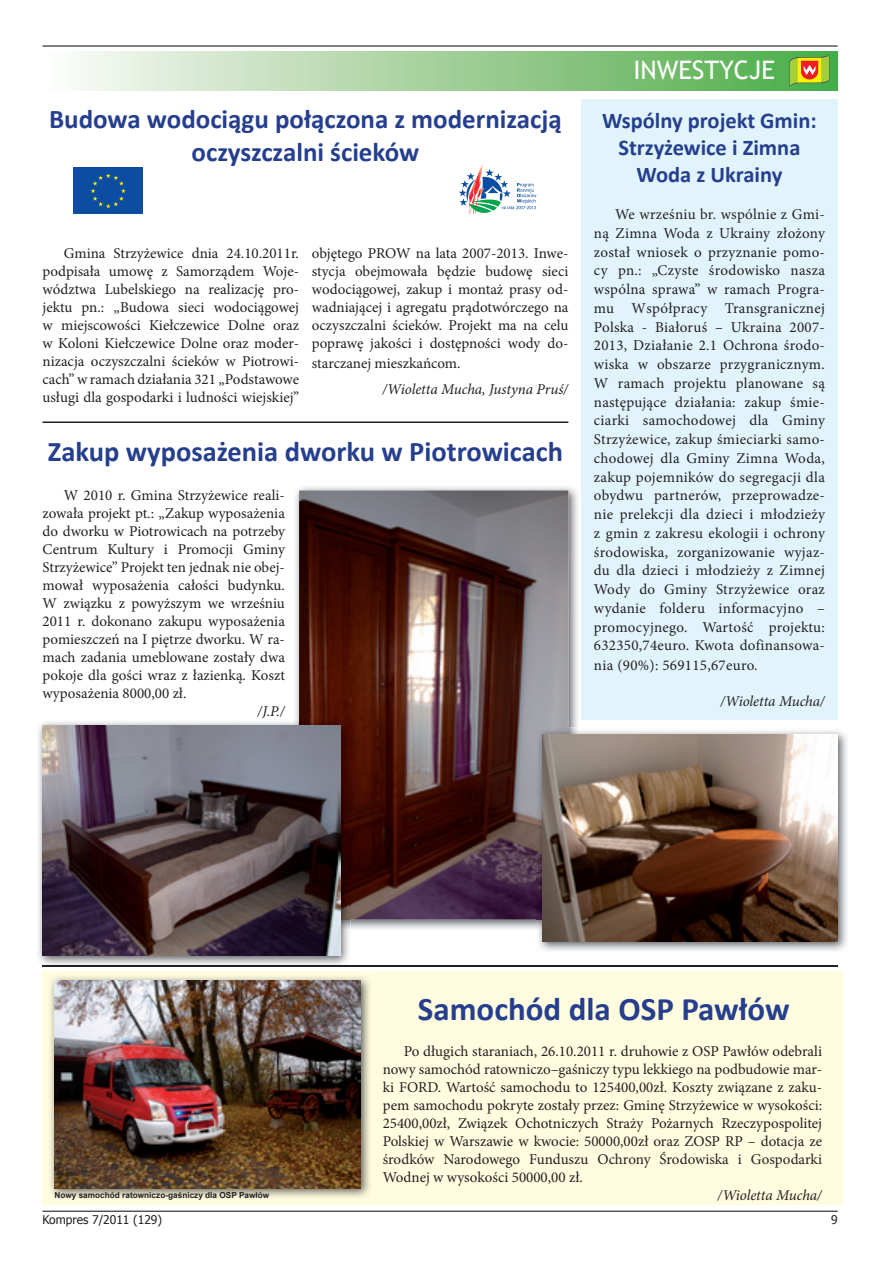
<style>
.page{position:relative;width:893px;height:1263px;background:#fff}
.page>*{position:absolute;margin:0;border:0;box-sizing:border-box;transform-origin:0 0}
.t1{font:700 33px "Calibri";color:#253f8e}
.t2{font:700 28.5px "Calibri";color:#253f8e}
.t3{font:700 27px/32.4px "Calibri";color:#253f8e;text-align:center}
.t4{font:25.5px "Trebuchet MS";color:#fff}
.t5{font:700 22.5px/27px "Calibri";color:#253f8e;text-align:center}
.t6{font:15px/18px "Minion Pro";color:#231f20;text-align:justify}
.t7{font:italic 15px "Minion Pro";letter-spacing:-.005em;color:#231f20}
.t8{font:12px "Tahoma";color:#231f20}
.t9{font:700 8.25px "Arial";color:#231f20}
</style>
<div class="page">
<hr style="left:43px;top:1210px;width:795px;height:2px;background:#231f20">
<hr style="left:43px;top:45px;width:795px;height:2px;background:#231f20">
<div style="left:43px;top:971px;width:800px;height:234px;background:#fffce0"></div>
<div style="left:43px;top:52px;width:795px;height:38px;background:linear-gradient(to right,#fefaf8,#48a943)"></div>
<svg style="left:790px;top:53px;width:39px;height:34px"></svg>
<img style="left:50px;top:977px;width:320px;height:220px">
<img style="left:54px;top:981px;width:307px;height:207px">
<div style="left:73px;top:167px;width:70px;height:47px;background:#0d4da1"></div>
<svg style="left:459px;top:164px;width:77px;height:49px"></svg>
<div style="left:581px;top:99px;width:257px;height:620px;background:#e1f4fc"></div>
<hr style="left:43px;top:421px;width:525px;height:2px;background:#231f20">
<img style="left:295px;top:487px;width:283px;height:442px">
<img style="left:299px;top:490px;width:269px;height:429px">
<img style="left:538px;top:731px;width:309px;height:220px">
<img style="left:536px;top:727px;width:32px;height:192px">
<img style="left:543px;top:734px;width:295px;height:207px">
<hr style="left:43px;top:965px;width:795px;height:2px;background:#231f20">
<img style="left:38px;top:722px;width:311px;height:244px">
<img style="left:299px;top:718px;width:52px;height:201px">
<img style="left:43px;top:965px;width:306px;height:1px">
<img style="left:43px;top:725px;width:297px;height:231px">
<h3 class="t4" style="left:633px;top:55px;width:143px">INWESTYCJE</h3>
<h3 class="t3" style="left:49px;top:103px;width:514px">Budowa wodociągu połączona z modernizacją oczyszczalni ścieków</h3>
<h3 class="t5" style="left:602px;top:107px;width:216px">Wspólny projekt Gmin:<br>Strzyżewice i Zimna<br>Woda z Ukrainy</h3>
<p class="t6" style="left:594px;top:205px;width:233px;line-height:18.8px;text-indent:21px">We wrześniu br. wspólnie z Gmi&shy;ną Zimna Woda z Ukrainy złożony został wniosek o przyznanie pomo&shy;cy pn.: „Czyste środowisko nasza wspólna sprawa” w ramach Progra&shy;mu Współpracy Transgranicznej Polska - Białoruś – Ukraina 2007- 2013, Działanie 2.1 Ochrona środo&shy;wiska w obszarze przygranicznym.<br>W ramach projektu planowane są następujące działania: zakup śmie&shy;ciarki samochodowej dla Gminy Strzyżewice, zakup śmieciarki samo&shy;chodowej dla Gminy Zimna Woda, zakup pojemników do segregacji dla obydwu partnerów, przeprowadze&shy;nie prelekcji dla dzieci i młodzieży z gmin z zakresu ekologii i ochrony środowiska, zorganizowanie wyjaz&shy;du dla dzieci i młodzieży z Zimnej Wody do Gminy Strzyżewice oraz wydanie folderu informacyjno – promocyjnego. Wartość projektu:<br>632350,74euro. Kwota dofinansowa&shy;nia (90%): 569115,67euro.</p>
<p class="t7" style="left:720px;top:691px;width:106px">/Wioletta Mucha/</p>
<p class="t6" style="left:43px;top:244px;width:258px;text-indent:21px">Gmina Strzyżewice dnia 24.10.2011r. podpisała umowę z Samorządem Woje&shy;wództwa Lubelskiego na realizację pro&shy;jektu pn.: „Budowa sieci wodociągowej w miejscowości Kiełczewice Dolne oraz w Koloni Kiełczewice Dolne oraz moder&shy;nizacja oczyszczalni ścieków w Piotrowi&shy;cach” w ramach działania 321 „Podstawowe usługi dla gospodarki i ludności wiejskiej”</p>
<p class="t6" style="left:312px;top:244px;width:258px">objętego PROW na lata 2007-2013. Inwe&shy;stycja obejmowała będzie budowę sieci wodociągowej, zakup i montaż prasy od&shy;wadniającej i agregatu prądotwórczego na oczyszczalni ścieków. Projekt ma na celu poprawę jakości i dostępności wody do-</p>
<p class="t6" style="left:312px;top:354px;width:150px">starczanej mieszkańcom.</p>
<p class="t7" style="left:382px;top:379px;width:187px">/Wioletta Mucha, Justyna Pruś/</p>
<h2 class="t2" style="left:48px;top:434px;width:517px">Zakup wyposażenia dworku w Piotrowicach</h2>
<p class="t6" style="left:43px;top:486px;width:244px;text-indent:21px">W 2010 r. Gmina Strzyżewice reali&shy;zowała projekt pt.: „Zakup wyposażenia do dworku w Piotrowicach na potrzeby Centrum Kultury i Promocji Gminy Strzyżewice” Projekt ten jednak nie obej&shy;mował wyposażenia całości budynku.<br>W związku z powyższym we wrześniu 2011 r. dokonano zakupu wyposażenia pomieszczeń na I piętrze dworku. W ra&shy;mach zadania umeblowane zostały dwa pokoje dla gości wraz z łazienką. Koszt wyposażenia 8000,00 zł.</p>
<p class="t7" style="left:258px;top:701px;width:29px">/J.P./</p>
<p class="t9" style="left:54px;top:1190px;width:216px">Nowy samochód ratowniczo-gaśniczy dla OSP Pawłów</p>
<h1 class="t1" style="left:418px;top:988px;width:373px">Samochód dla OSP Pawłów</h1>
<p class="t6" style="left:383px;top:1042px;width:441px;text-indent:21px">Po długich staraniach, 26.10.2011 r. druhowie z OSP Pawłów odebrali nowy samochód ratowniczo–gaśniczy typu lekkiego na podbudowie mar&shy;ki FORD. Wartość samochodu to 125400,00zł. Koszty związane z zaku&shy;pem samochodu pokryte zostały przez: Gminę Strzyżewice w wysokości:<br>25400,00zł, Związek Ochotniczych Straży Pożarnych Rzeczypospolitej Polskiej w Warszawie w kwocie: 50000,00zł oraz ZOSP RP – dotacja ze środków Narodowego Funduszu Ochrony Środowiska i Gospodarki Wodnej w wysokości 50000,00 zł.</p>
<p class="t7" style="left:717px;top:1184px;width:106px">/Wioletta Mucha/</p>
<p class="t8" style="left:43px;top:1211px;width:121px">Kompres 7/2011 (129)</p>
<p class="t8" style="left:831px;top:1211px;width:8px">9</p>
</div>
